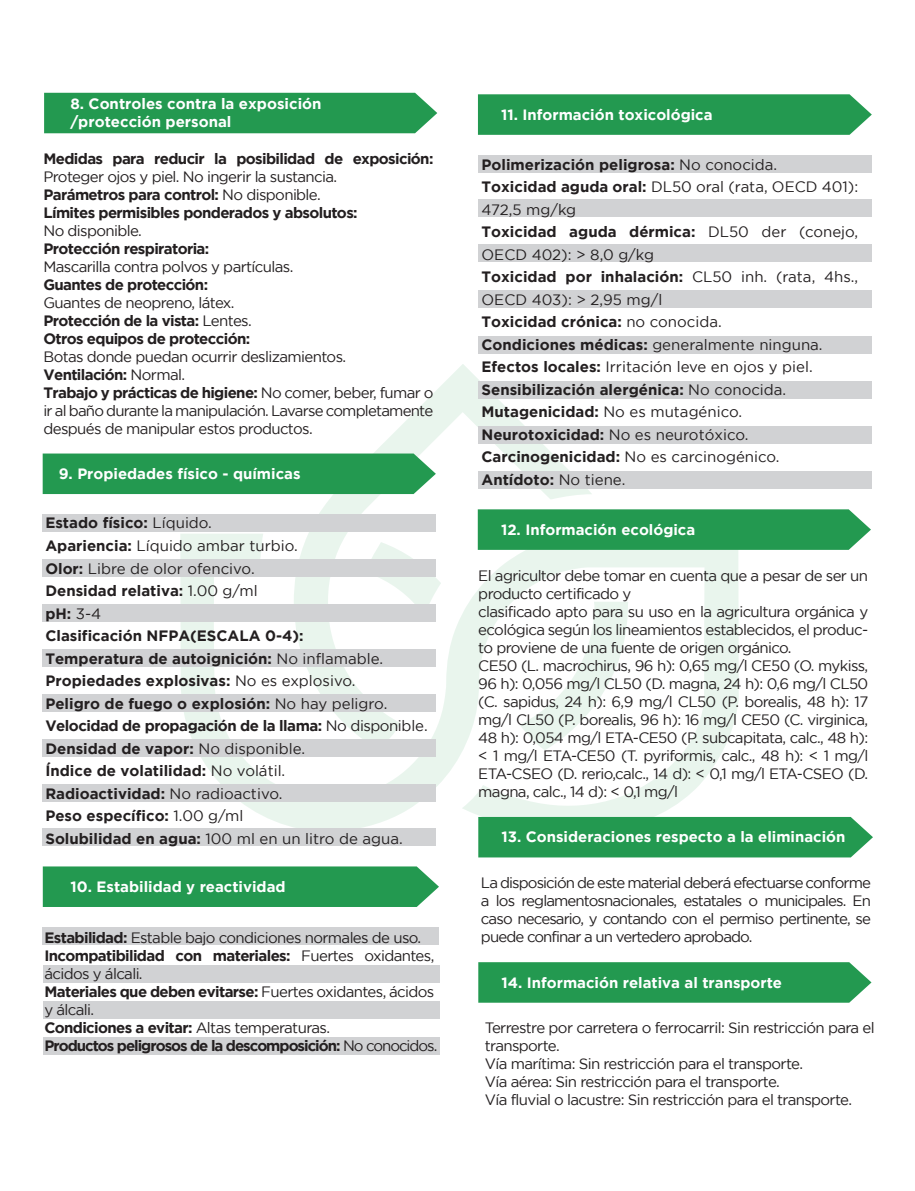
<style>
.page{position:relative;width:915px;height:1191px;background:#fff}
.page>*{position:absolute;margin:0;border:0;box-sizing:border-box;transform-origin:0 0}
.t1{font:15px/18px "Gotham";letter-spacing:-.04em;color:#231f20}
.t2{font:15px/22.5px "Gotham";color:#231f20}
.t3{font:700 15px/22.5px "Gotham";color:#231f20}
.t4{font:700 15px/18px "Gotham";letter-spacing:-.03em;color:#231f20}
.t5{font:700 15px/18px "Gotham";color:#fff}
.t6{font:700 14.85px "Gotham";color:#fff}
.s1{font-weight:400}
.s2{font-weight:700}
</style>
<div class="page">
<div style="left:44px;top:93px;width:393px;height:40px;background:#239950"></div>
<div style="left:43px;top:453px;width:251px;height:41px;background:#239950"></div>
<svg style="left:294px;top:364px;width:298px;height:169px"></svg>
<svg style="left:180px;top:533px;width:558px;height:295px"></svg>
<svg style="left:519px;top:602px;width:109px;height:148px"></svg>
<div style="left:43px;top:926px;width:396px;height:18px;background:#d1d2d4"></div>
<div style="left:43px;top:964px;width:396px;height:18px;background:#d1d2d4"></div>
<div style="left:43px;top:1001px;width:396px;height:18px;background:#d1d2d4"></div>
<div style="left:43px;top:1037px;width:396px;height:18px;background:#d1d2d4"></div>
<div style="left:43px;top:866px;width:396px;height:41px;background:#239950"></div>
<svg style="left:477px;top:509px;width:393px;height:41px;background:#2b9c56"></svg>
<div style="left:478px;top:962px;width:393px;height:40px;background:#239950"></div>
<div style="left:478px;top:817px;width:394px;height:40px;background:#239950"></div>
<div style="left:43px;top:514px;width:393px;height:18px;background:#d1d2d4"></div>
<div style="left:43px;top:559px;width:393px;height:18px;background:#d1d2d4"></div>
<div style="left:43px;top:604px;width:393px;height:18px;background:#d1d2d4"></div>
<div style="left:43px;top:649px;width:393px;height:18px;background:#d1d2d4"></div>
<div style="left:43px;top:694px;width:393px;height:18px;background:#d1d2d4"></div>
<div style="left:43px;top:739px;width:393px;height:18px;background:#d1d2d4"></div>
<div style="left:43px;top:784px;width:393px;height:18px;background:#d1d2d4"></div>
<div style="left:43px;top:828px;width:393px;height:18px;background:#d1d2d4"></div>
<svg style="left:478px;top:94px;width:393px;height:41px;background:#2b9c56"></svg>
<div style="left:478px;top:155px;width:392px;height:17px;background:#d1d2d4"></div>
<div style="left:478px;top:200px;width:392px;height:17px;background:#d1d2d4"></div>
<div style="left:478px;top:244px;width:392px;height:18px;background:#d1d2d4"></div>
<div style="left:478px;top:290px;width:392px;height:18px;background:#d1d2d4"></div>
<div style="left:478px;top:336px;width:392px;height:17px;background:#d1d2d4"></div>
<div style="left:478px;top:381px;width:392px;height:17px;background:#d1d2d4"></div>
<div style="left:478px;top:426px;width:392px;height:18px;background:#d1d2d4"></div>
<div style="left:478px;top:471px;width:392px;height:18px;background:#d1d2d4"></div>
<p class="t5" style="left:70px;top:95px;width:252px">8. Controles contra la exposición /protección personal</p>
<p class="t4" style="left:43px;top:149px;width:391px">Medidas para reducir la posibilidad de exposición:</p>
<p class="t4" style="left:43px;top:167px;width:315px"><span class="s1">Proteger ojos y piel. No ingerir la sustancia.<br></span>Parámetros para control: <span class="s1">No disponible.<br></span>Límites permisibles ponderados y absolutos:</p>
<p class="t1" style="left:43px;top:221px;width:100px">No disponible.</p>
<p class="t4" style="left:43px;top:239px;width:167px">Protección respiratoria:</p>
<p class="t1" style="left:43px;top:257px;width:251px">Mascarilla contra polvos y partículas.</p>
<p class="t4" style="left:43px;top:275px;width:166px">Guantes de protección:</p>
<p class="t4" style="left:43px;top:293px;width:210px"><span class="s1">Guantes de neopreno, látex.<br></span>Protección de la vista: <span class="s1">Lentes.<br></span>Otros equipos de protección:</p>
<p class="t1" style="left:43px;top:347px;width:391px">Botas donde puedan ocurrir deslizamientos.<br><span class="s2">Ventilación:</span> Normal.<br><span class="s2">Trabajo y prácticas de higiene:</span> No comer, beber, fumar o ir al baño durante la manipulación. Lavarse completamente después de manipular estos productos.</p>
<p class="t6" style="left:59px;top:465px;width:243px">9. Propiedades físico - químicas</p>
<p class="t3" style="left:45px;top:511px;width:384px">Estado físico: <span class="s1">Líquido.<br></span>Apariencia: <span class="s1">Líquido ambar turbio.<br></span>Olor: <span class="s1">Libre de olor ofencivo.<br></span>Densidad relativa: <span class="s1">1.00 g/ml<br></span>pH: <span class="s1">3-4<br></span>Clasificación NFPA(ESCALA 0-4):<br>Temperatura de autoignición: <span class="s1">No inflamable.<br></span>Propiedades explosivas: <span class="s1">No es explosivo.<br></span>Peligro de fuego o explosión: <span class="s1">No hay peligro.<br></span>Velocidad de propagación de la llama: <span class="s1">No disponible.<br></span>Densidad de vapor: <span class="s1">No disponible.<br></span>Índice de volatilidad: <span class="s1">No volátil.<br></span>Radioactividad: <span class="s1">No radioactivo.<br></span>Peso específico: <span class="s1">1.00 g/ml<br></span>Solubilidad en agua: <span class="s1">100 ml en un litro de agua.</span></p>
<p class="t6" style="left:71px;top:878px;width:216px">10. Estabilidad y reactividad</p>
<p class="t1" style="left:44px;top:928px;width:394px"><span class="s2">Estabilidad:</span> Estable bajo condiciones normales de uso.<br><span class="s2">Incompatibilidad con materiales:</span> Fuertes oxidantes, ácidos y álcali.<br><span class="s2">Materiales que deben evitarse:</span> Fuertes oxidantes, ácidos y álcali.<br><span class="s2">Condiciones a evitar:</span> Altas temperaturas.<br><span class="s2">Productos peligrosos de la descomposición:</span> No conocidos.</p>
<p class="t6" style="left:501px;top:106px;width:213px">11. Información toxicológica</p>
<p class="t2" style="left:481px;top:153px;width:378px"><span class="s2">Polimerización peligrosa:</span> No conocida.<br><span class="s2">Toxicidad aguda oral:</span> DL50 oral (rata, OECD 401):<br>472,5 mg/kg<br><span class="s2">Toxicidad aguda dérmica:</span> DL50 der (conejo, OECD 402): &gt; 8,0 g/kg<br><span class="s2">Toxicidad por inhalación:</span> CL50 inh. (rata, 4hs., OECD 403): &gt; 2,95 mg/l<br><span class="s2">Toxicidad crónica:</span> no conocida.<br><span class="s2">Condiciones médicas:</span> generalmente ninguna.<br><span class="s2">Efectos locales:</span> Irritación leve en ojos y piel.<br><span class="s2">Sensibilización alergénica:</span> No conocida.<br><span class="s2">Mutagenicidad:</span> No es mutagénico.<br><span class="s2">Neurotoxicidad:</span> No es neurotóxico.<br><span class="s2">Carcinogenicidad:</span> No es carcinogénico.<br><span class="s2">Antídoto:</span> No tiene.</p>
<p class="t6" style="left:501px;top:521px;width:196px">12. Información ecológica</p>
<p class="t1" style="left:478px;top:566px;width:391px">El agricultor debe tomar en cuenta que a pesar de ser un producto certificado y<br>clasificado apto para su uso en la agricultura orgánica y ecológica según los lineamientos establecidos, el produc&shy;to proviene de una fuente de origen orgánico.<br>CE50 (L. macrochirus, 96 h): 0,65 mg/l CE50 (O. mykiss, 96 h): 0,056 mg/l CL50 (D. magna, 24 h): 0,6 mg/l CL50 (C. sapidus, 24 h): 6,9 mg/l CL50 (P. borealis, 48 h): 17 mg/l CL50 (P. borealis, 96 h): 16 mg/l CE50 (C. virginica, 48 h): 0,054 mg/l ETA-CE50 (P. subcapitata, calc., 48 h): &lt; 1 mg/l ETA-CE50 (T. pyriformis, calc., 48 h): &lt; 1 mg/l ETA-CSEO (D. rerio,calc., 14 d): &lt; 0,1 mg/l ETA-CSEO (D. magna, calc., 14 d): &lt; 0,1 mg/l</p>
<p class="t6" style="left:501px;top:828px;width:345px">13. Consideraciones respecto a la eliminación</p>
<p class="t1" style="left:481px;top:873px;width:391px;text-align:justify">La disposición de este material deberá efectuarse conforme a los reglamentosnacionales, estatales o municipales. En caso necesario, y contando con el permiso pertinente, se puede confinar a un vertedero aprobado.</p>
<p class="t6" style="left:501px;top:973px;width:282px">14. Información relativa al transporte</p>
<p class="t1" style="left:484px;top:1018px;width:391px">Terrestre por carretera o ferrocarril: Sin restricción para el transporte.<br>Vía marítima: Sin restricción para el transporte.<br>Vía aérea: Sin restricción para el transporte.<br>Vía fluvial o lacustre: Sin restricción para el transporte.</p>
</div>
